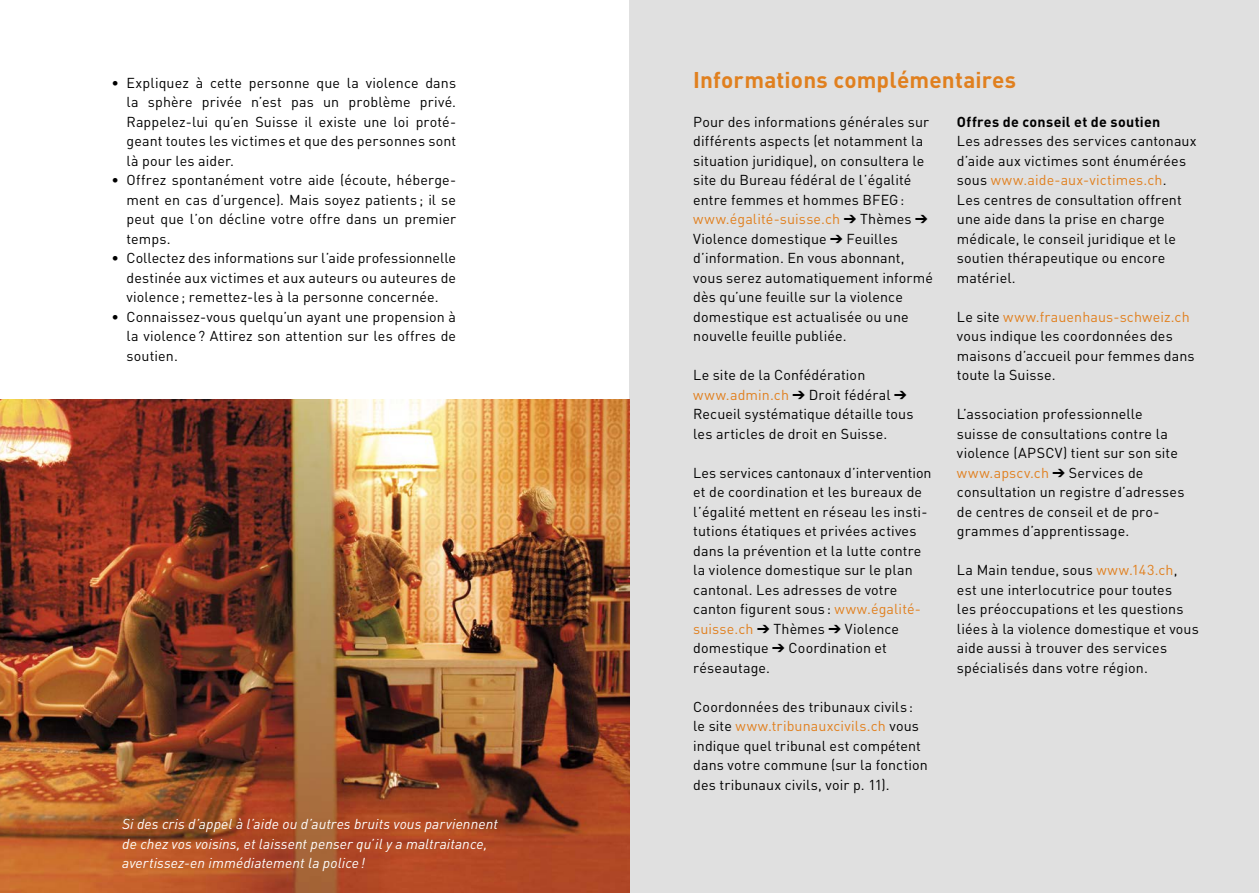
<style>
.page{position:relative;width:1259px;height:893px;background:#fff}
.page>*{position:absolute;margin:0;border:0;box-sizing:border-box;transform-origin:0 0}
.t1{font:700 22.5px "DIN Weber";letter-spacing:.005em;color:#e0801f}
.t2{font:14.25px/19.5px "DIN Weber";letter-spacing:.01em;color:#000}
.t3{font:italic 14.25px/19.5px "DIN Weber";letter-spacing:.005em;color:#fff}
.t4{font:700 14.25px "DIN Weber";letter-spacing:.02em;color:#000}
.s1{color:#e0801f}
</style>
<div class="page">
<div style="left:629px;top:0;width:630px;height:893px;background:#e0e0e0"></div>
<img style="left:0;top:400px;width:629px;height:493px">
<p class="t2" style="left:126px;top:73px;width:331px;text-align:justify;text-indent:-15px">• Expliquez à cette personne que la violence dans la sphère privée n’est pas un problème privé.<br>Rappelez-lui qu’en Suisse il existe une loi proté&shy;geant toutes les victimes et que des personnes sont là pour les aider.</p>
<p class="t2" style="left:126px;top:170px;width:331px;text-align:justify;text-indent:-15px">• Offrez spontanément votre aide (écoute, héberge&shy;ment en cas d’urgence). Mais soyez patients ; il se peut que l’on décline votre offre dans un premier temps.</p>
<p class="t2" style="left:126px;top:248px;width:331px;text-align:justify;text-indent:-15px">• Collectez des informations sur l’aide -professionnelle destinée aux victimes et aux auteurs ou auteures de violence; remettez-les à la personne concernée.</p>
<p class="t2" style="left:126px;top:307px;width:331px;text-align:justify;text-indent:-15px">• Connaissez-vous quelqu’un ayant une propension à la violence? Attirez son attention sur les offres de soutien.</p>
<p class="t3" style="left:122px;top:814px;width:377px">Si des cris d’appel à l’aide ou d’autres bruits vous parviennent de chez vos voisins, et laissent penser qu’il y a maltraitance, avertissez-en immédiatement la police!</p>
<h1 class="t1" style="left:693px;top:65px;width:324px">Informations complémentaires</h1>
<p class="t2" style="left:693px;top:112px;width:241px">Pour des informations générales sur différents aspects (et notamment la situation juridique), on consultera le site du Bureau fédéral de l’égalité entre femmes et hommes BFEG: <span class="s1">www.égalité-suisse.ch</span> ➔ Thèmes ➔ Violence domestique ➔ Feuilles d’information. En vous abonnant, vous serez automatiquement informé dès qu’une feuille sur la violence domestique est actualisée ou une nouvelle feuille publiée.</p>
<p class="t2" style="left:693px;top:365px;width:222px">Le site de la Confédération <span class="s1">www.admin.ch</span> ➔ Droit fédéral ➔<br>Recueil systématique détaille tous les articles de droit en Suisse.</p>
<p class="t2" style="left:693px;top:463px;width:240px">Les services cantonaux d’intervention et de coordination et les bureaux de l’égalité mettent en réseau les insti&shy;tutions étatiques et privées actives dans la prévention et la lutte contre la violence domestique sur le plan cantonal. Les adresses de votre canton figurent sous : <span class="s1">www.égalité&shy;suisse.ch</span> ➔ Thèmes ➔ Violence domestique ➔ Coordination et réseautage.</p>
<p class="t2" style="left:693px;top:697px;width:236px">Coordonnées des tribunaux civils : le site <span class="s1">www.tribunauxcivils.ch</span> vous indique quel tribunal est compétent dans votre commune (sur la fonction des tribunaux civils, voir p. 11).</p>
<p class="t4" style="left:957px;top:112px;width:205px">Offres de conseil et de soutien</p>
<p class="t2" style="left:957px;top:131px;width:241px">Les adresses des services cantonaux d’aide aux victimes sont énumérées sous <span class="s1">www.aide-aux-victimes.ch</span>.<br>Les centres de consultation offrent une aide dans la prise en charge médicale, le conseil juridique et le soutien thérapeutique ou encore matériel.</p>
<p class="t2" style="left:957px;top:307px;width:239px">Le site <span class="s1">www.frauenhaus-schweiz.ch </span>vous indique les coordonnées des maisons d’accueil pour femmes dans toute la Suisse.</p>
<p class="t2" style="left:957px;top:404px;width:229px">L’association professionnelle suisse de consultations contre la violence (APSCV) tient sur son site <span class="s1">www.apscv.ch</span> ➔ Services de consultation un registre d’adresses de centres de conseil et de pro&shy;grammes d’apprentissage.</p>
<p class="t2" style="left:957px;top:560px;width:243px">La Main tendue, sous <span class="s1">www.143.ch</span>, est une interlocutrice pour toutes<br>les préoccupations et les questions liées à la violence domestique et vous aide aussi à trouver des services spécialisés dans votre région.</p>
</div>
